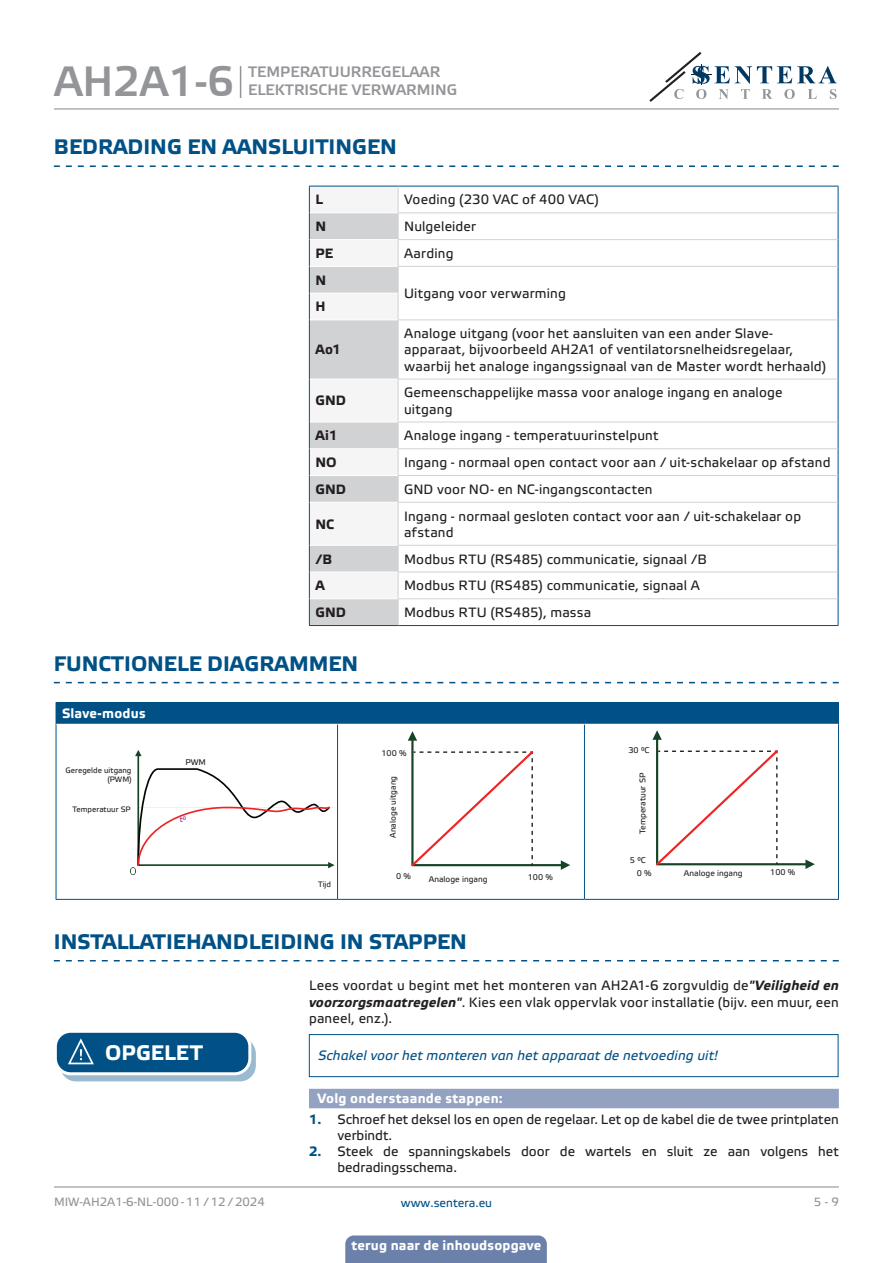
<style>
.page{position:relative;width:893px;height:1263px;background:#fff}
.page>*{position:absolute;margin:0;border:0;box-sizing:border-box;transform-origin:0 0}
.t1{font:42px "Etelka Medium Pro";color:#939598}
.t2{font:700 21px "Etelka Text Pro";color:#015186}
.t3{font:700 21px "Etelka Text Pro";letter-spacing:.01em;color:#fff}
.t4{font:15px/18px "Etelka Medium Pro";color:#939598}
.table_text{font:13.5px/16.2px "Etelka Text Pro";letter-spacing:.015em;color:#231f20}
.body{font:13.5px/16.2px "Etelka Text Pro";letter-spacing:.015em;color:#231f20;text-align:justify}
.attention{font:italic 13.5px "Etelka Text Pro";letter-spacing:.01em;color:#015186}
.Number-roman{font:700 13.5px "Etelka Text Pro";letter-spacing:.015em;color:#fff}
.TABLE_TEXT_WHITE{font:700 13.5px "Etelka Text Pro";letter-spacing:.01em;color:#231f20}
.table_text-2{font:700 13.5px "Etelka Text Pro";letter-spacing:.015em;color:#fff}
.t5{font:12px "Etelka Text Pro";color:#939598}
.t6{font:12px "Etelka Text Pro";color:#015186}
.Body_text{font:8.25px "Etelka Text Pro";color:#231f20}
.Body_text-2{font:7.8px/9.4px "Etelka Text Pro";color:#231f20;text-align:right}
.Body_text-3{font:7.8px "Etelka Text Pro";color:#a2238e}
.s1{font-weight:700;font-style:italic}
.s2{font-weight:700;color:#015186}
</style>
<div class="page">
<hr style="left:54px;top:108px;width:785px;height:1px;background:#939598">
<hr style="left:54px;top:1186px;width:785px;height:1px;background:#939598">
<svg style="left:649px;top:52px;width:188px;height:50px"></svg>
<div style="left:345px;top:1235px;width:202px;height:28px;background:#6c81aa"></div>
<svg style="left:54px;top:165px;width:785px;height:2px"></svg>
<svg style="left:54px;top:682px;width:785px;height:1px"></svg>
<svg style="left:399px;top:187px;width:439px;height:438px"></svg>
<hr style="left:398px;top:186px;width:440px;height:1px;background:#015186">
<svg style="left:838px;top:186px;width:1px;height:134px"></svg>
<hr style="left:838px;top:320px;width:1px;height:59px;background:#015186">
<hr style="left:838px;top:379px;width:1px;height:43px;background:#015186">
<svg style="left:838px;top:422px;width:1px;height:80px"></svg>
<hr style="left:838px;top:502px;width:1px;height:43px;background:#015186">
<svg style="left:838px;top:545px;width:1px;height:80px"></svg>
<hr style="left:309px;top:625px;width:89px;height:1px;background:#015186">
<hr style="left:398px;top:625px;width:440px;height:1px;background:#015186">
<hr style="left:398px;top:212px;width:440px;height:1px;background:#d1d2d4">
<hr style="left:398px;top:239px;width:440px;height:1px;background:#d1d2d4">
<hr style="left:398px;top:266px;width:440px;height:1px;background:#d1d2d4">
<hr style="left:398px;top:319px;width:440px;height:1px;background:#d1d2d4">
<hr style="left:398px;top:379px;width:440px;height:1px;background:#d1d2d4">
<hr style="left:398px;top:422px;width:440px;height:1px;background:#d1d2d4">
<hr style="left:398px;top:448px;width:440px;height:1px;background:#d1d2d4">
<hr style="left:398px;top:475px;width:440px;height:1px;background:#d1d2d4">
<hr style="left:398px;top:502px;width:440px;height:1px;background:#d1d2d4">
<hr style="left:398px;top:545px;width:440px;height:1px;background:#d1d2d4">
<hr style="left:398px;top:572px;width:440px;height:1px;background:#d1d2d4">
<hr style="left:398px;top:598px;width:440px;height:1px;background:#d1d2d4">
<svg style="left:309px;top:186px;width:90px;height:439px"></svg>
<div style="left:56px;top:702px;width:782px;height:22px;background:#015186"></div>
<hr style="left:584px;top:702px;width:255px;height:1px;background:#015186">
<svg style="left:838px;top:703px;width:1px;height:21px"></svg>
<hr style="left:56px;top:724px;width:1px;height:175px;background:#015186">
<hr style="left:838px;top:724px;width:1px;height:175px;background:#015186">
<hr style="left:56px;top:899px;width:282px;height:1px;background:#015186">
<hr style="left:338px;top:899px;width:246px;height:1px;background:#015186">
<hr style="left:584px;top:899px;width:255px;height:1px;background:#015186">
<hr style="left:56px;top:724px;width:282px;height:1px;background:#fff">
<hr style="left:337px;top:725px;width:1px;height:174px;background:#015186">
<hr style="left:584px;top:725px;width:1px;height:174px;background:#015186">
<svg style="left:131px;top:750px;width:204px;height:124px"></svg>
<svg style="left:408px;top:731px;width:162px;height:139px"></svg>
<svg style="left:652px;top:730px;width:163px;height:139px"></svg>
<svg style="left:54px;top:960px;width:785px;height:1px"></svg>
<div style="left:309px;top:1089px;width:530px;height:19px;background:#94a2c2"></div>
<svg style="left:61px;top:1038px;width:194px;height:43px"></svg>
<div style="left:60px;top:1038px;width:196px;height:43px;border:1px solid #015186;border-radius:15px"></div>
<div style="left:55px;top:1031px;width:195px;height:43px;background:#015186;border-radius:15px"></div>
<div style="left:54px;top:1030px;width:197px;height:45px;border:3px solid #fff;border-radius:15px"></div>
<svg style="left:66px;top:1038px;width:38px;height:36px"></svg>
<div style="left:309px;top:1034px;width:529px;height:43px;border:1px solid #015186"></div>
<hr style="left:240px;top:66px;width:1px;height:32px;background:#939598">
<h1 class="t1" style="left:54px;top:59px;width:181px">AH2A1-6</h1>
<p class="t4" style="left:248px;top:64px;width:211px">TEMPERATUURREGELAAR<br>ELEKTRISCHE VERWARMING</p>
<p class="t2" style="left:54px;top:135px;width:345px">BEDRADING EN AANSLUITINGEN</p>
<p class="TABLE_TEXT_WHITE" style="left:315px;top:192px;width:9px">L</p>
<p class="table_text" style="left:404px;top:192px;width:196px">Voeding (230 VAC of 400 VAC)</p>
<p class="TABLE_TEXT_WHITE" style="left:315px;top:219px;width:12px">N</p>
<p class="table_text" style="left:404px;top:219px;width:73px">Nulgeleider</p>
<p class="TABLE_TEXT_WHITE" style="left:315px;top:246px;width:19px">PE</p>
<p class="table_text" style="left:404px;top:246px;width:51px">Aarding</p>
<p class="TABLE_TEXT_WHITE" style="left:315px;top:272px;width:12px">N</p>
<p class="table_text" style="left:404px;top:286px;width:163px">Uitgang voor verwarming</p>
<p class="TABLE_TEXT_WHITE" style="left:315px;top:299px;width:12px">H</p>
<p class="TABLE_TEXT_WHITE" style="left:315px;top:342px;width:27px">Ao1</p>
<p class="table_text" style="left:404px;top:326px;width:424px">Analoge uitgang (voor het aansluiten van een ander Slave&shy;apparaat, bijvoorbeeld AH2A1 of ventilatorsnelheidsregelaar, waarbij het analoge ingangssignaal van de Master wordt herhaald)</p>
<p class="TABLE_TEXT_WHITE" style="left:315px;top:393px;width:32px">GND</p>
<p class="table_text" style="left:404px;top:385px;width:380px">Gemeenschappelijke massa voor analoge ingang en analoge uitgang</p>
<p class="TABLE_TEXT_WHITE" style="left:315px;top:428px;width:24px">Ai1</p>
<p class="table_text" style="left:404px;top:428px;width:256px">Analoge ingang - temperatuurinstelpunt</p>
<p class="TABLE_TEXT_WHITE" style="left:315px;top:455px;width:23px">NO</p>
<p class="table_text" style="left:404px;top:455px;width:428px">Ingang - normaal open contact voor aan / uit-schakelaar op afstand</p>
<p class="TABLE_TEXT_WHITE" style="left:315px;top:482px;width:32px">GND</p>
<p class="table_text" style="left:404px;top:482px;width:250px">GND voor NO- en NC-ingangscontacten</p>
<p class="TABLE_TEXT_WHITE" style="left:315px;top:516px;width:20px">NC</p>
<p class="table_text" style="left:404px;top:509px;width:399px">Ingang - normaal gesloten contact voor aan / uit-schakelaar op afstand</p>
<p class="TABLE_TEXT_WHITE" style="left:315px;top:551px;width:18px">/B</p>
<p class="table_text" style="left:404px;top:552px;width:304px">Modbus RTU (RS485) communicatie, signaal /B</p>
<p class="TABLE_TEXT_WHITE" style="left:315px;top:578px;width:11px">A</p>
<p class="table_text" style="left:404px;top:578px;width:297px">Modbus RTU (RS485) communicatie, signaal A</p>
<p class="TABLE_TEXT_WHITE" style="left:315px;top:605px;width:32px">GND</p>
<p class="table_text" style="left:404px;top:605px;width:188px">Modbus RTU (RS485), massa</p>
<p class="t2" style="left:54px;top:652px;width:306px">FUNCTIONELE DIAGRAMMEN</p>
<p class="table_text-2" style="left:62px;top:706px;width:85px">Slave-modus</p>
<p class="Body_text-2" style="left:66px;top:766px;width:67px">Geregelde uitgang (PWM)</p>
<p class="Body_text-2" style="left:73px;top:805px;width:60px">Temperatuur SP</p>
<p class="Body_text" style="left:185px;top:758px;width:22px">PWM</p>
<p class="Body_text-3" style="left:180px;top:815px;width:8px">t°</p>
<p class="Body_text-2" style="left:318px;top:879px;width:14px">Tijd</p>
<p class="Body_text" style="left:381px;top:749px;width:27px">100 %</p>
<p class="Body_text" style="left:389px;top:838px;width:64px;rotate:-90deg">Analoge uitgang</p>
<p class="Body_text" style="left:396px;top:872px;width:16px">0 %</p>
<p class="Body_text" style="left:429px;top:874px;width:60px">Analoge ingang</p>
<p class="Body_text" style="left:528px;top:872px;width:27px">100 %</p>
<p class="Body_text" style="left:628px;top:745px;width:22px">30 °C</p>
<p class="Body_text" style="left:638px;top:834px;width:63px;rotate:-90deg">Temperatuur SP</p>
<p class="Body_text" style="left:630px;top:856px;width:17px">5 °C</p>
<p class="Body_text" style="left:637px;top:869px;width:16px">0 %</p>
<p class="Body_text" style="left:684px;top:869px;width:60px">Analoge ingang</p>
<p class="Body_text" style="left:770px;top:867px;width:27px">100 %</p>
<p class="t2" style="left:54px;top:930px;width:415px">INSTALLATIEHANDLEIDING IN STAPPEN</p>
<p class="body" style="left:309px;top:978px;width:531px">Lees voordat u begint met het monteren van AH2A1-6 zorgvuldig de<span class="s1">"Veiligheid en voorzorgsmaatregelen"</span>. Kies een vlak oppervlak voor installatie (bijv. een muur, een paneel, enz.).</p>
<p class="t3" style="left:105px;top:1041px;width:99px">OPGELET</p>
<p class="attention" style="left:318px;top:1048px;width:401px">Schakel voor het monteren van het apparaat de netvoeding uit!</p>
<p class="Number-roman" style="left:317px;top:1091px;width:187px">Volg onderstaande stappen:</p>
<p class="table_text" style="left:337px;top:1112px;width:503px;text-indent:-28px"><span class="s2">1.</span> Schroef het deksel los en open de regelaar. Let op de kabel die de twee printplaten verbindt.</p>
<p class="table_text" style="left:337px;top:1144px;width:503px;text-indent:-28px"><span class="s2">2.</span> Steek de spanningskabels door de wartels en sluit ze aan volgens het bedradingsschema.</p>
<p class="t5" style="left:54px;top:1195px;width:212px">MIW-AH2A1-6-NL-000 - 11 / 12 / 2024</p>
<p class="t6" style="left:401px;top:1196px;width:93px">www.sentera.eu</p>
<p class="t5" style="left:814px;top:1195px;width:27px">5 - 9</p>
<p class="Number-roman" style="left:352px;top:1238px;width:191px">terug naar de inhoudsopgave</p>
</div>
